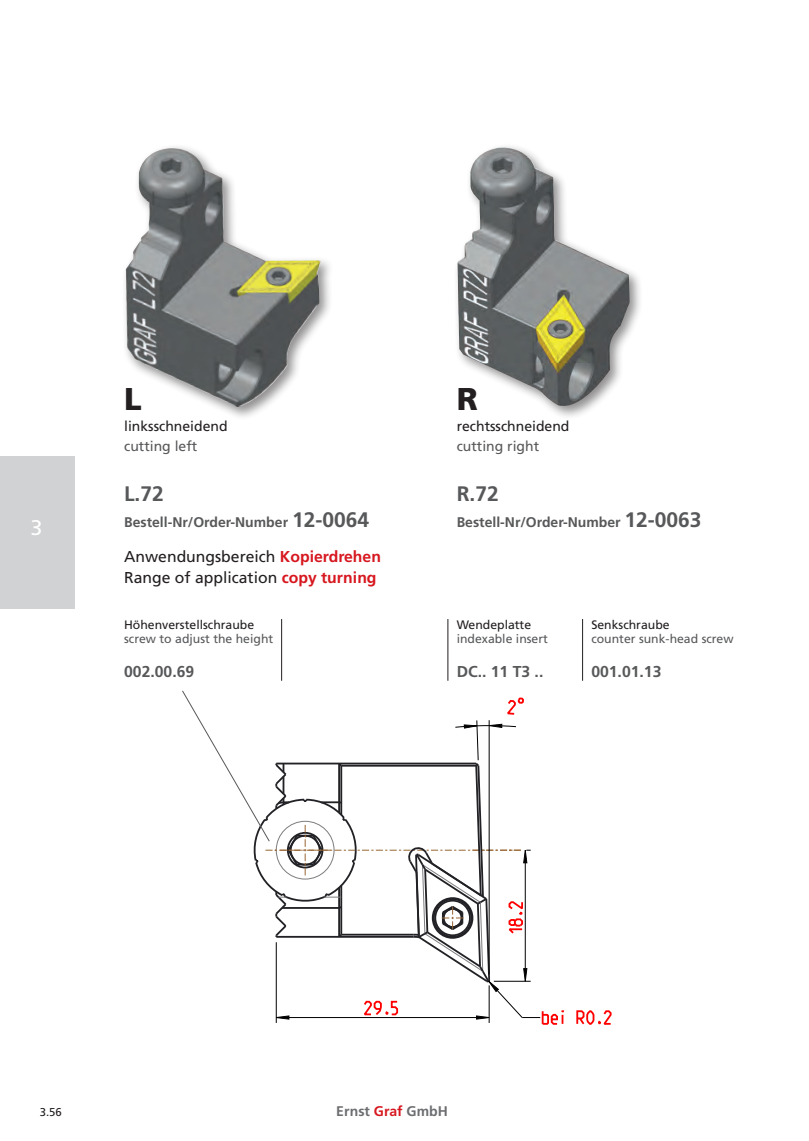
<style>
.page{position:relative;width:809px;height:1141px;background:#fff}
.page>*{position:absolute;margin:0;border:0;box-sizing:border-box;transform-origin:0 0}
.t1{font:900 31.5px "Frutiger";color:#231f20}
.t2{font:700 21px "Frutiger";color:#57585a}
.t3{font:21px "Frutiger BQ";color:#fff}
.t4{font:15.75px "Frutiger";color:#231f20}
.t5{font:700 15.75px "Frutiger";color:#57585a}
.t6{font:700 14px "Frutiger";color:#57585a}
.t7{font:14px "Frutiger";color:#231f20}
.t8{font:14px "Frutiger";color:#57585a}
.t9{font:700 14px "Frutiger";color:#6c6d70}
.t10{font:12.25px "Frutiger";color:#57585a}
.t11{font:12.25px "Frutiger";color:#231f20}
.t12{font:11.38px "Frutiger";color:#231f20}
.s1{font-size:21px}
.s2{font-weight:700;color:#d7171f}
.s3{color:#d7171f}
</style>
<div class="page">
<div style="left:0;top:456px;width:74px;height:152px;background:#d1d2d4"></div>
<div style="left:122px;top:144px;width:212px;height:277px;background:#231f20;opacity:.5"></div>
<img style="left:126px;top:148px;width:196px;height:259px">
<div style="left:453px;top:143px;width:191px;height:277px;background:#231f20;opacity:.5"></div>
<img style="left:457px;top:147px;width:172px;height:259px">
<svg style="left:576px;top:1010px;width:36px;height:15px"></svg>
<hr style="left:281px;top:619px;width:1px;height:62px;background:#231f20">
<hr style="left:447px;top:619px;width:1px;height:62px;background:#231f20">
<hr style="left:582px;top:619px;width:1px;height:62px;background:#231f20">
<svg style="left:182px;top:690px;width:381px;height:335px"></svg>
<h2 class="t3" style="left:31px;top:516px;width:13px">3</h2>
<p class="t1" style="left:124px;top:380px;width:19px">L</p>
<p class="t7" style="left:124px;top:418px;width:105px">linksschneidend</p>
<p class="t8" style="left:124px;top:438px;width:75px">cutting left</p>
<p class="t2" style="left:124px;top:482px;width:41px">L.72</p>
<p class="t6" style="left:124px;top:514px;width:246px">Bestell-Nr/Order-Number <span class="s1">12-0064</span></p>
<p class="t4" style="left:124px;top:547px;width:258px">Anwendungsbereich <span class="s2">Kopierdrehen</span></p>
<p class="t4" style="left:124px;top:568px;width:254px">Range of application <span class="s2">copy turning</span></p>
<p class="t11" style="left:124px;top:617px;width:132px">Höhenverstellschraube</p>
<p class="t10" style="left:124px;top:632px;width:151px">screw to adjust the height</p>
<p class="t5" style="left:124px;top:662px;width:72px">002.00.69</p>
<p class="t1" style="left:456px;top:380px;width:23px">R</p>
<p class="t7" style="left:456px;top:418px;width:114px">rechtsschneidend</p>
<p class="t8" style="left:456px;top:438px;width:84px">cutting right</p>
<p class="t2" style="left:456px;top:482px;width:44px">R.72</p>
<p class="t6" style="left:456px;top:514px;width:246px">Bestell-Nr/Order-Number <span class="s1">12-0063</span></p>
<p class="t11" style="left:456px;top:617px;width:76px">Wendeplatte</p>
<p class="t10" style="left:456px;top:632px;width:93px">indexable insert</p>
<p class="t5" style="left:456px;top:662px;width:88px">DC.. 11 T3 ..</p>
<p class="t11" style="left:591px;top:617px;width:80px">Senkschraube</p>
<p class="t10" style="left:591px;top:632px;width:144px">counter sunk-head screw</p>
<p class="t5" style="left:591px;top:662px;width:72px">001.01.13</p>
<p class="t12" style="left:40px;top:1106px;width:24px">3.56</p>
<p class="t9" style="left:336px;top:1103px;width:113px">Ernst <span class="s3">Graf</span> GmbH</p>
</div>
